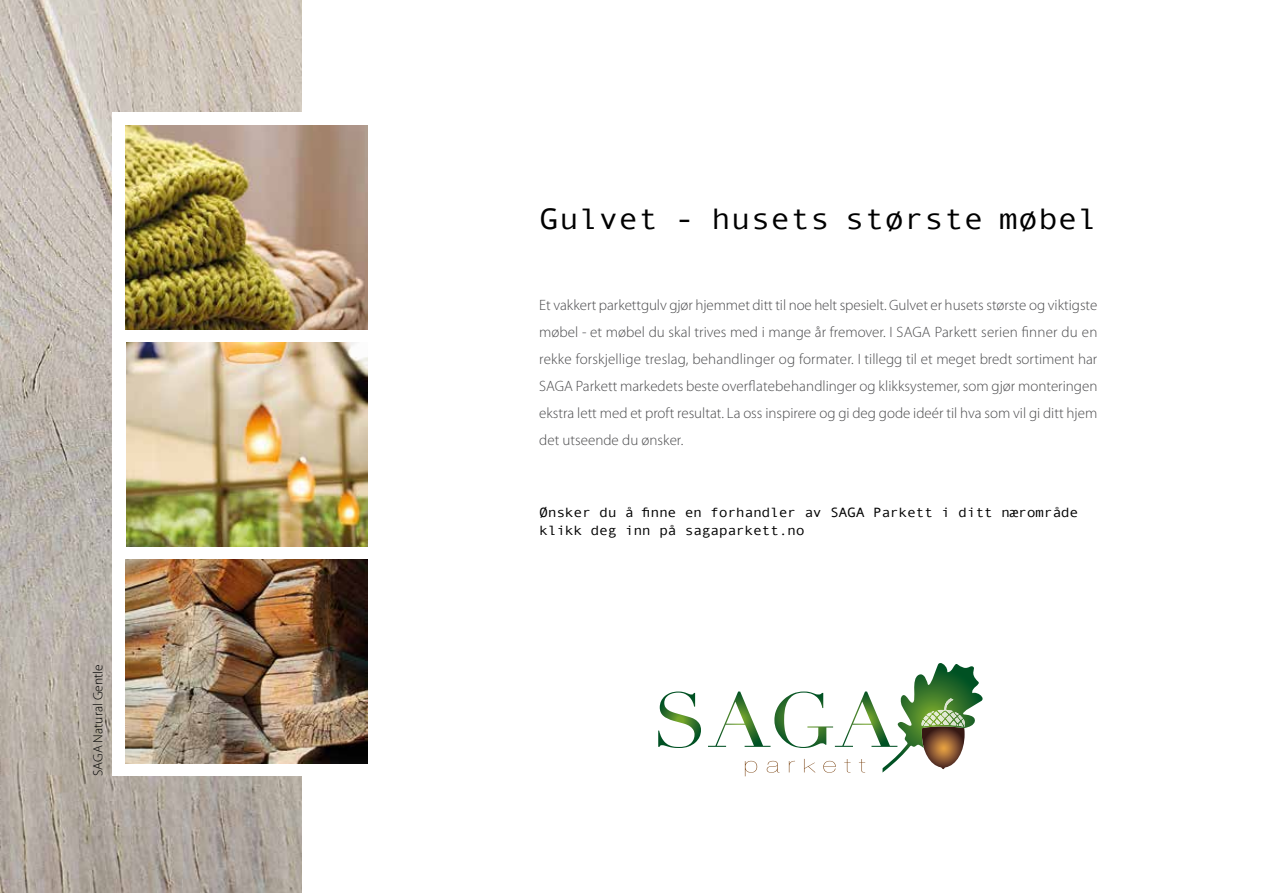
<style>
.page{position:relative;width:1263px;height:893px;background:#fff}
.page>*{position:absolute;margin:0;border:0;box-sizing:border-box;transform-origin:0 0}
.t1{font:29.7px "Andale Mono";color:#000;scale:1.11 1}
.t2{font:300 15px/27px "Myriad Pro";color:#4b4b4d;text-align:justify}
.t3{font:13.5px/18px "Andale Mono";letter-spacing:-.03em;color:#000;scale:1.11 1}
.t4{font:300 13.5px "Myriad Pro";color:#000}
</style>
<div class="page">
<img style="left:0;top:0;width:302px;height:893px">
<svg style="left:658px;top:691px;width:43px;height:57px"></svg>
<svg style="left:708px;top:663px;width:274px;height:113px"></svg>
<div style="left:113px;top:112px;width:261px;height:664px;background:#fff"></div>
<img style="left:126px;top:342px;width:241px;height:204px">
<img style="left:125px;top:559px;width:242px;height:204px">
<img style="left:125px;top:125px;width:242px;height:204px">
<p class="t4" style="left:91px;top:776px;width:113px;rotate:-90deg">SAGA Natural Gentle</p>
<h1 class="t1" style="left:539px;top:199px;width:504px">Gulvet - husets største møbel</h1>
<p class="t2" style="left:539px;top:291px;width:560px">Et vakkert parkettgulv gjør hjemmet ditt til noe helt spesielt. Gulvet er husets største og viktigste møbel - et møbel du skal trives med i mange år fremover. I SAGA Parkett serien finner du en rekke forskjellige treslag, behandlinger og formater. I tillegg til et meget bredt sortiment har SAGA Parkett markedets beste overflatebehandlinger og klikksystemer, som gjør monteringen ekstra lett med et proft resultat. La oss inspirere og gi deg gode ideér til hva som vil gi ditt hjem det utseende du ønsker.</p>
<p class="t3" style="left:539px;top:502px;width:487px">Ønsker du å finne en forhandler av SAGA Parkett i ditt nærområde klikk deg inn på sagaparkett.no</p>
</div>
